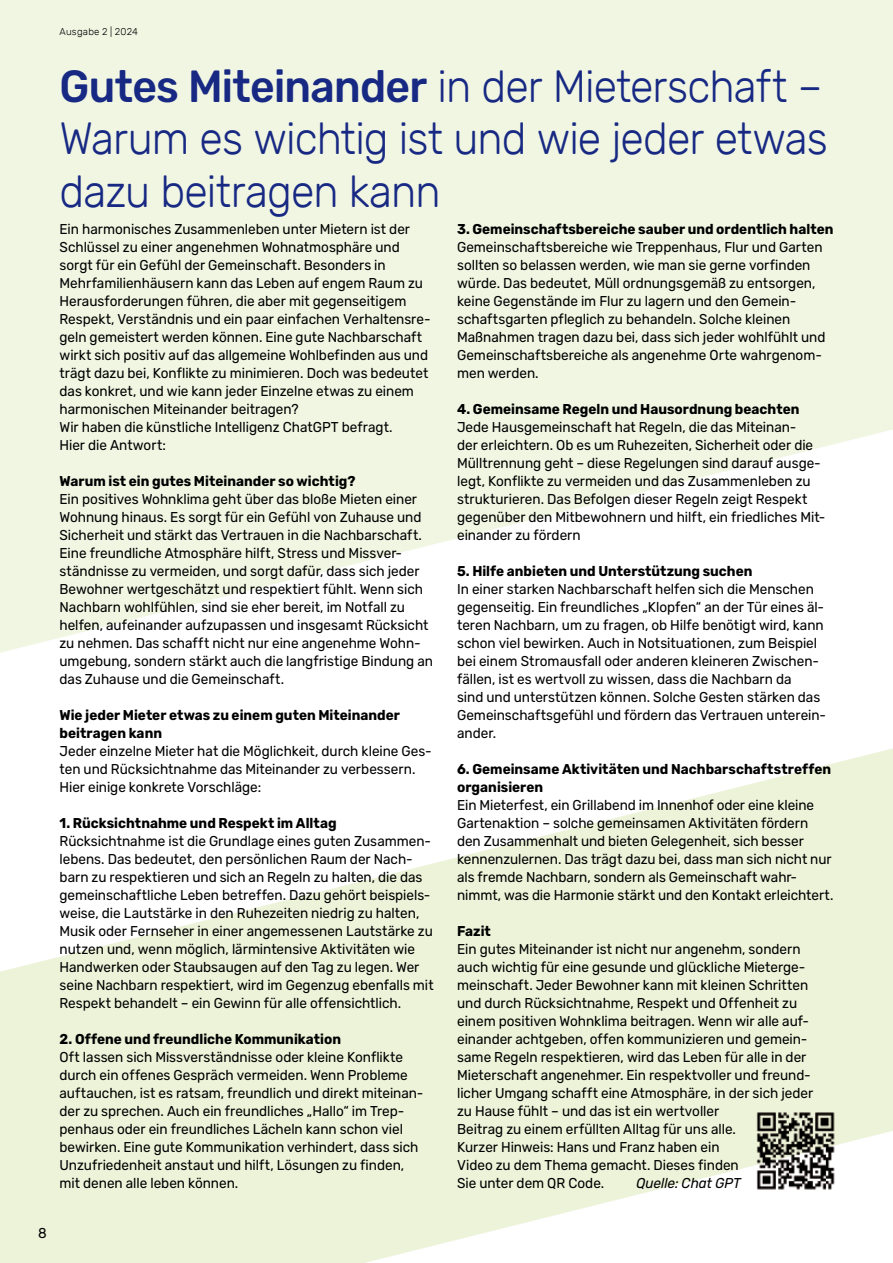
<style>
.page{position:relative;width:893px;height:1263px;background:#fff}
.page>*{position:absolute;margin:0;border:0;box-sizing:border-box;transform-origin:0 0}
.t1{font:300 45px/52.5px "Rubik";letter-spacing:-.02em;color:#172983;text-align:justify;scale:.95 1}
.t2{font:14.25px/18px "Rubik";color:#000;scale:.95 1}
.t3{font:700 14.25px/18px "Rubik";color:#000;scale:.95 1}
.t4{font:italic 14.25px "Rubik";color:#000;scale:.95 1}
.t5{font:300 9.75px "Rubik";letter-spacing:.025em;color:#000}
.s1{font-weight:500}
</style>
<div class="page">
<div style="left:0;top:974px;width:893px;height:289px;background:#edf3d9"></div>
<svg style="left:365px;top:1131px;width:528px;height:132px"></svg>
<div style="left:0;top:0;width:893px;height:429px;background:#f1f6e3"></div>
<svg style="left:0;top:429px;width:893px;height:224px"></svg>
<svg style="left:0;top:748px;width:893px;height:226px;fill:#edf3d9"></svg>
<img style="left:753px;top:1112px;width:86px;height:82px">
<p class="t5" style="left:60px;top:26px;width:80px">Ausgabe 2 | 2024</p>
<h1 class="t1" style="left:60px;top:61px;width:810px"><span class="s1">Gutes Miteinander</span> in der Mieterschaft – Warum es wichtig ist und wie jeder etwas dazu beitragen kann</h1>
<p class="t2" style="left:60px;top:220px;width:392px">Ein harmonisches Zusammenleben unter Mietern ist der Schlüssel zu einer angenehmen Wohnatmosphäre und sorgt für ein Gefühl der Gemeinschaft. Besonders in Mehrfamilienhäusern kann das Leben auf engem Raum zu Herausforderungen führen, die aber mit gegenseitigem Respekt, Verständnis und ein paar einfachen Verhaltensre&shy;geln gemeistert werden können. Eine gute Nachbarschaft wirkt sich positiv auf das allgemeine Wohlbefinden aus und trägt dazu bei, Konflikte zu minimieren. Doch was bedeutet das konkret, und wie kann jeder Einzelne etwas zu einem harmonischen Miteinander beitragen?<br>Wir haben die künstliche Intelligenz ChatGPT befragt.<br>Hier die Antwort:</p>
<p class="t3" style="left:60px;top:472px;width:313px">Warum ist ein gutes Miteinander so wichtig?</p>
<p class="t2" style="left:60px;top:490px;width:395px">Ein positives Wohnklima geht über das bloße Mieten einer Wohnung hinaus. Es sorgt für ein Gefühl von Zuhause und Sicherheit und stärkt das Vertrauen in die Nachbarschaft.<br>Eine freundliche Atmosphäre hilft, Stress und Missver&shy;ständnisse zu vermeiden, und sorgt dafür, dass sich jeder Bewohner wertgeschätzt und respektiert fühlt. Wenn sich Nachbarn wohlfühlen, sind sie eher bereit, im Notfall zu helfen, aufeinander aufzupassen und insgesamt Rücksicht zu nehmen. Das schafft nicht nur eine angenehme Wohn&shy;umgebung, sondern stärkt auch die langfristige Bindung an das Zuhause und die Gemeinschaft.</p>
<p class="t3" style="left:60px;top:706px;width:360px">Wie jeder Mieter etwas zu einem guten Miteinander beitragen kann</p>
<p class="t2" style="left:60px;top:742px;width:393px">Jeder einzelne Mieter hat die Möglichkeit, durch kleine Ges&shy;ten und Rücksichtnahme das Miteinander zu verbessern.<br>Hier einige konkrete Vorschläge:</p>
<p class="t3" style="left:60px;top:814px;width:293px">1. Rücksichtnahme und Respekt im Alltag</p>
<p class="t2" style="left:60px;top:832px;width:395px">Rücksichtnahme ist die Grundlage eines guten Zusammen&shy;lebens. Das bedeutet, den persönlichen Raum der Nach&shy;barn zu respektieren und sich an Regeln zu halten, die das gemeinschaftliche Leben betreffen. Dazu gehört beispiels&shy;weise, die Lautstärke in den Ruhezeiten niedrig zu halten, Musik oder Fernseher in einer angemessenen Lautstärke zu nutzen und, wenn möglich, lärmintensive Aktivitäten wie Handwerken oder Staubsaugen auf den Tag zu legen. Wer seine Nachbarn respektiert, wird im Gegenzug ebenfalls mit Respekt behandelt – ein Gewinn für alle offensichtlich.</p>
<p class="t3" style="left:60px;top:1030px;width:298px">2. Offene und freundliche Kommunikation</p>
<p class="t2" style="left:60px;top:1048px;width:385px">Oft lassen sich Missverständnisse oder kleine Konflikte durch ein offenes Gespräch vermeiden. Wenn Probleme auftauchen, ist es ratsam, freundlich und direkt miteinan&shy;der zu sprechen. Auch ein freundliches „Hallo“ im Trep&shy;penhaus oder ein freundliches Lächeln kann schon viel bewirken. Eine gute Kommunikation verhindert, dass sich Unzufriedenheit anstaut und hilft, Lösungen zu finden, mit denen alle leben können.</p>
<p class="t3" style="left:457px;top:220px;width:398px">3. Gemeinschaftsbereiche sauber und ordentlich halten</p>
<p class="t2" style="left:457px;top:238px;width:389px">Gemeinschaftsbereiche wie Treppenhaus, Flur und Garten sollten so belassen werden, wie man sie gerne vorfinden würde. Das bedeutet, Müll ordnungsgemäß zu entsorgen, keine Gegenstände im Flur zu lagern und den Gemein&shy;schaftsgarten pfleglich zu behandeln. Solche kleinen Maßnahmen tragen dazu bei, dass sich jeder wohlfühlt und Gemeinschaftsbereiche als angenehme Orte wahrgenom&shy;men werden.</p>
<p class="t3" style="left:457px;top:400px;width:362px">4. Gemeinsame Regeln und Hausordnung beachten</p>
<p class="t2" style="left:457px;top:418px;width:389px">Jede Hausgemeinschaft hat Regeln, die das Miteinan-<br>der erleichtern. Ob es um Ruhezeiten, Sicherheit oder die Mülltrennung geht – diese Regelungen sind darauf ausge&shy;legt, Konflikte zu vermeiden und das Zusammenleben zu strukturieren. Das Befolgen dieser Regeln zeigt Respekt gegenüber den Mitbewohnern und hilft, ein friedliches Mit&shy;einander zu fördern</p>
<p class="t3" style="left:457px;top:562px;width:312px">5. Hilfe anbieten und Unterstützung suchen</p>
<p class="t2" style="left:457px;top:580px;width:390px">In einer starken Nachbarschaft helfen sich die Menschen gegenseitig. Ein freundliches „Klopfen“ an der Tür eines äl&shy;teren Nachbarn, um zu fragen, ob Hilfe benötigt wird, kann schon viel bewirken. Auch in Notsituationen, zum Beispiel bei einem Stromausfall oder anderen kleineren Zwischen&shy;fällen, ist es wertvoll zu wissen, dass die Nachbarn da<br>sind und unterstützen können. Solche Gesten stärken das Gemeinschaftsgefühl und fördern das Vertrauen unterein&shy;ander.</p>
<p class="t3" style="left:457px;top:760px;width:395px">6. Gemeinsame Aktivitäten und Nachbarschaftstreffen organisieren</p>
<p class="t2" style="left:457px;top:796px;width:398px">Ein Mieterfest, ein Grillabend im Innenhof oder eine kleine Gartenaktion – solche gemeinsamen Aktivitäten fördern den Zusammenhalt und bieten Gelegenheit, sich besser kennenzulernen. Das trägt dazu bei, dass man sich nicht nur als fremde Nachbarn, sondern als Gemeinschaft wahr&shy;nimmt, was die Harmonie stärkt und den Kontakt erleichtert.</p>
<p class="t3" style="left:457px;top:922px;width:37px">Fazit</p>
<p class="t2" style="left:457px;top:940px;width:376px">Ein gutes Miteinander ist nicht nur angenehm, sondern auch wichtig für eine gesunde und glückliche Mieterge&shy;meinschaft. Jeder Bewohner kann mit kleinen Schritten und durch Rücksichtnahme, Respekt und Offenheit zu einem positiven Wohnklima beitragen. Wenn wir alle auf&shy;einander achtgeben, offen kommunizieren und gemein&shy;same Regeln respektieren, wird das Leben für alle in der Mieterschaft angenehmer. Ein respektvoller und freund&shy;licher Umgang schafft eine Atmosphäre, in der sich jeder zu Hause fühlt – und das ist ein wertvoller<br>Beitrag zu einem erfüllten Alltag für uns alle.<br>Kurzer Hinweis: Hans und Franz haben ein<br>Video zu dem Thema gemacht. Dieses finden<br>Sie unter dem QR Code.</p>
<p class="t4" style="left:636px;top:1175px;width:112px">Quelle: Chat GPT</p>
<p class="t2" style="left:38px;top:1224px;width:11px">8</p>
</div>
